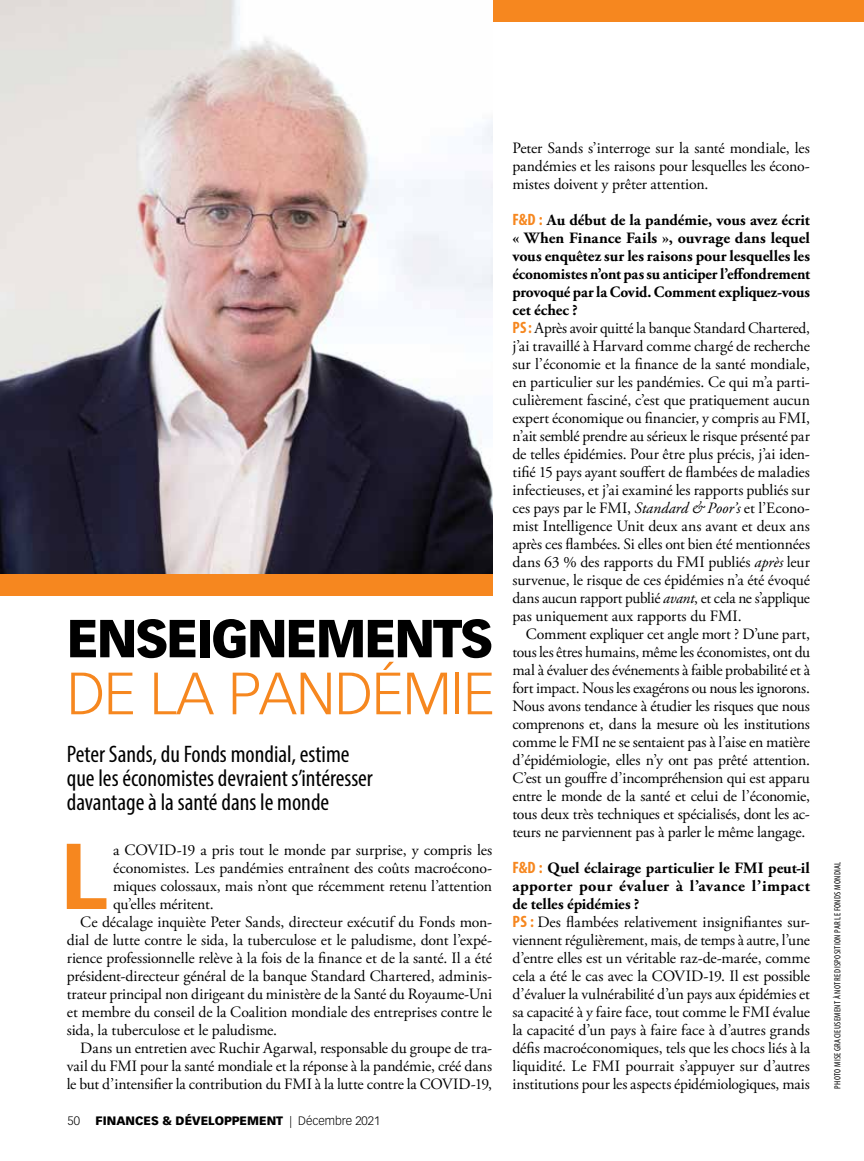
<style>
.page{position:relative;width:864px;height:1161px;background:#fff}
.page>*{position:absolute;margin:0;border:0;box-sizing:border-box;transform-origin:0 0}
.t1{font:700 91.65px "Vectora LT Std";color:#f6871f}
.t2{font:300 58.5px "Vectora LT Std";letter-spacing:-.01em;color:#f6871f}
.t3{font:900 52.5px "Vectora LT Std";letter-spacing:-.04em;color:#000}
.t4{font:condensed 24px/24px "Myriad Pro";color:#000}
.t5{font:15.75px/18px "Adobe Garamond Pro";letter-spacing:-.01em;color:#000;text-align:justify}
.t6{font:900 12px "Vectora LT Std";color:#000}
.t7{font:300 12px "Vectora LT Std";color:#000}
.t8{font:condensed 9px "Myriad Pro";letter-spacing:.035em;color:#000}
.s1{font-weight:300}
.s2{font-family:"Myriad Pro";font-weight:700;font-stretch:condensed;font-size:16.5px;color:#f6871f}
.s3{font-weight:700}
.s4{font-style:italic}
</style>
<div class="page">
<div style="left:0;top:0;width:864px;height:21px;background:#f6871f"></div>
<img style="left:0;top:0;width:492px;height:574px">
<div style="left:0;top:574px;width:492px;height:22px;background:#f6871f"></div>
<h3 class="t3" style="left:67px;top:606px;width:428px">ENSEIGNEMENTS</h3>
<h2 class="t2" style="left:67px;top:660px;width:429px">DE LA PANDÉMIE</h2>
<h3 class="t4" style="left:67px;top:742px;width:308px">Peter Sands, du Fonds mondial, estime que les économistes devraient s’intéresser davantage à la santé dans le monde</h3>
<h1 class="t1" style="left:60px;top:821px;width:49px">L</h1>
<p class="t5" style="left:113px;top:842px;width:381px">a COVID-19 a pris tout le monde par surprise, y compris les</p>
<p class="t5" style="left:113px;top:860px;width:381px">économistes. Les pandémies entraînent des coûts macroécono-</p>
<p class="t5" style="left:113px;top:878px;width:381px">miques colossaux, mais n’ont que récemment retenu l’attention</p>
<p class="t5" style="left:113px;top:896px;width:102px">qu’elles méritent.</p>
<p class="t5" style="left:80px;top:914px;width:413px">Ce décalage inquiète Peter Sands, directeur exécutif du Fonds mon-</p>
<p class="t5" style="left:67px;top:932px;width:427px">dial de lutte contre le sida, la tuberculose et le paludisme, dont l’expé-</p>
<p class="t5" style="left:67px;top:950px;width:427px">rience professionnelle relève à la fois de la finance et de la santé. Il a été</p>
<p class="t5" style="left:67px;top:968px;width:427px">président-directeur général de la banque Standard Chartered, adminis-</p>
<p class="t5" style="left:67px;top:986px;width:427px">trateur principal non dirigeant du ministère de la Santé du Royaume-Uni</p>
<p class="t5" style="left:67px;top:1004px;width:427px">et membre du conseil de la Coalition mondiale des entreprises contre le</p>
<p class="t5" style="left:67px;top:1022px;width:212px">sida, la tuberculose et le paludisme.</p>
<p class="t5" style="left:80px;top:1040px;width:413px">Dans un entretien avec Ruchir Agarwal, responsable du groupe de tra-</p>
<p class="t5" style="left:67px;top:1058px;width:427px">vail du FMI pour la santé mondiale et la réponse à la pandémie, créé dans</p>
<p class="t5" style="left:67px;top:1076px;width:427px">le but d’intensifier la contribution du FMI à la lutte contre la COVID-19,</p>
<p class="t7" style="left:68px;top:1114px;width:14px">50</p>
<p class="t6" style="left:96px;top:1113px;width:286px">FINANCES &amp; DÉVELOPPEMENT <span class="s1">| Décembre 2021</span></p>
<p class="t5" style="left:512px;top:140px;width:299px">Peter Sands s’interroge sur la santé mondiale, les pandémies et les raisons pour lesquelles les écono&shy;mistes doivent y prêter attention.</p>
<p class="t5" style="left:512px;top:212px;width:299px;text-align:left"><span class="s2">F&amp;D :</span> <span class="s3">Au début de la pandémie, vous avez écrit « When Finance Fails », ouvrage dans lequel vous enquêtez sur les raisons pour lesquelles les économistes n’ont pas su anticiper l’effondrement provoqué par la Covid. Comment expliquez-vous cet échec ?<br></span><span class="s2">PS :</span> Après avoir quitté la banque Standard Chartered, j’ai travaillé à Harvard comme chargé de recherche sur l’économie et la finance de la santé mondiale, en particulier sur les pandémies. Ce qui m’a parti&shy;culièrement fasciné, c’est que pratiquement aucun expert économique ou financier, y compris au FMI, n’ait semblé prendre au sérieux le risque présenté par de telles épidémies. Pour être plus précis, j’ai iden&shy;tifié 15 pays ayant souffert de flambées de maladies infectieuses, et j’ai examiné les rapports publiés sur ces pays par le FMI, <span class="s4">Standard &amp; Poor’s</span> et l’Econo&shy;mist Intelligence Unit deux ans avant et deux ans après ces flambées. Si elles ont bien été mentionnées dans 63 % des rapports du FMI publiés <span class="s4">après</span> leur survenue, le risque de ces épidémies n’a été évoqué dans aucun rapport publié <span class="s4">avant</span>, et cela ne s’applique pas uniquement aux rapports du FMI.</p>
<p class="t5" style="left:512px;top:626px;width:299px;text-indent:13px">Comment expliquer cet angle mort ? D’une part, tous les êtres humains, même les économistes, ont du mal à évaluer des événements à faible probabilité et à fort impact. Nous les exagérons ou nous les ignorons.<br>Nous avons tendance à étudier les risques que nous comprenons et, dans la mesure où les institutions comme le FMI ne se sentaient pas à l’aise en matière d’épidémiologie, elles n’y ont pas prêté attention.<br>C’est un gouffre d’incompréhension qui est apparu entre le monde de la santé et celui de l’économie, tous deux très techniques et spécialisés, dont les ac&shy;teurs ne parviennent pas à parler le même langage.</p>
<p class="t5" style="left:512px;top:860px;width:299px;text-align:left"><span class="s2">F&amp;D :</span> <span class="s3">Quel éclairage particulier le FMI peut-il apporter pour évaluer à l’avance l’impact de telles épidémies ?<br></span><span class="s2">PS :</span> Des flambées relativement insignifiantes sur&shy;viennent régulièrement, mais, de temps à autre, l’une d’entre elles est un véritable raz-de-marée, comme cela a été le cas avec la COVID-19. Il est possible d’évaluer la vulnérabilité d’un pays aux épidémies et sa capacité à y faire face, tout comme le FMI évalue la capacité d’un pays à faire face à d’autres grands défis macroéconomiques, tels que les chocs liés à la liquidité. Le FMI pourrait s’appuyer sur d’autres institutions pour les aspects épidémiologiques, mais</p>
<p class="t8" style="left:832px;top:1089px;width:229px;rotate:-90deg">PHOTO MISE GRACIEUSEMENT À NOTRE DISPOSITION PAR LE FONDS MONDIAL</p>
</div>
